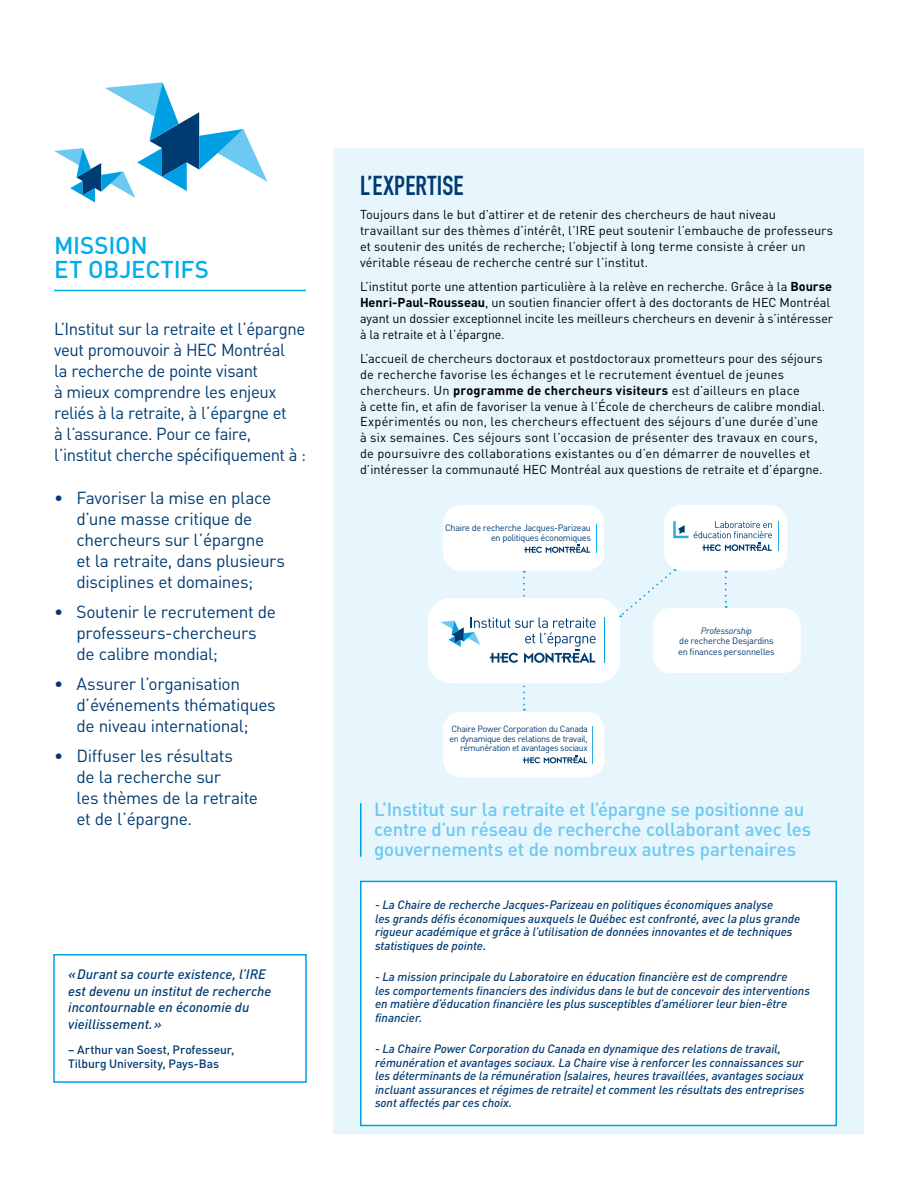
<style>
.page{position:relative;width:918px;height:1188px;background:#fff}
.page>*{position:absolute;margin:0;border:0;box-sizing:border-box;transform-origin:0 0}
.t1{font:27px "DIN Engschrift Std";letter-spacing:.01em;color:#003b71}
.t2{font:500 24px/24px "DINOT";letter-spacing:-.01em;color:#00ace9}
.t3{font:500 18.6px/20px "DINOT";letter-spacing:-.015em;color:#6bc9f2}
.t4{font:17.25px/21px "DINOT";letter-spacing:-.025em;color:#003b71}
.t5{font:italic 500 13.5px/16.5px "DINOT";color:#003b71}
.t6{font:12.75px/15.8px "DINOT";letter-spacing:.005em;color:#000}
.t7{font:italic 500 12px/13.5px "DINOT";letter-spacing:-.005em;color:#003b71}
.t8{font:500 12px/13.5px "DINOT";letter-spacing:-.005em;color:#003b71}
.t9{font:9.15px/10.5px "DINOT";letter-spacing:-.03em;color:#003b71}
.t10{font:italic 9.15px "DINOT";letter-spacing:-.03em;color:#003b71}
.t11{font:9px/9.4px "DINOT";letter-spacing:-.04em;color:#003b71;text-align:right}
.s1{font-weight:700}
</style>
<div class="page">
<hr style="left:54px;top:290px;width:252px;height:1px;background:#00ace9">
<div style="left:333px;top:148px;width:531px;height:986px;background:#e7f5fd"></div>
<hr style="left:360px;top:803px;width:2px;height:54px;background:#009fe3">
<svg style="left:54px;top:82px;width:213px;height:121px"></svg>
<div style="left:53px;top:954px;width:254px;height:129px;border:2px solid #009fe3"></div>
<div style="left:361px;top:881px;width:475px;height:244px;background:#fff"></div>
<div style="left:360px;top:881px;width:477px;height:245px;border:2px solid #009fe3"></div>
<div style="left:653px;top:608px;width:148px;height:65px;background:#fff;border-radius:18px"></div>
<svg style="left:725px;top:571px;width:2px;height:37px"></svg>
<svg style="left:523px;top:571px;width:2px;height:26px"></svg>
<svg style="left:523px;top:685px;width:2px;height:26px"></svg>
<div style="left:428px;top:598px;width:192px;height:85px;background:#fff;border-radius:23px"></div>
<div style="left:443px;top:712px;width:162px;height:65px;background:#fff;border-radius:18px"></div>
<div style="left:443px;top:505px;width:161px;height:66px;background:#fff;border-radius:18px"></div>
<svg style="left:620px;top:569px;width:55px;height:48px"></svg>
<svg style="left:524px;top:545px;width:66px;height:8px"></svg>
<svg style="left:596px;top:525px;width:1px;height:28px"></svg>
<div style="left:664px;top:505px;width:123px;height:65px;background:#fff;border-radius:18px"></div>
<svg style="left:673px;top:521px;width:15px;height:17px"></svg>
<svg style="left:694px;top:521px;width:78px;height:30px"></svg>
<hr style="left:778px;top:521px;width:1px;height:30px;background:#2cabe2">
<svg style="left:440px;top:617px;width:156px;height:46px"></svg>
<hr style="left:604px;top:617px;width:1px;height:46px;background:#009fe3">
<svg style="left:523px;top:755px;width:64px;height:8px"></svg>
<hr style="left:593px;top:726px;width:1px;height:37px;background:#2cabe2">
<h2 class="t2" style="left:54px;top:233px;width:156px">MISSION<br>ET OBJECTIFS</h2>
<h3 class="t4" style="left:54px;top:318px;width:253px">L’Institut sur la retraite et l’épargne veut promouvoir à HEC Montréal<br>la recherche de pointe visant<br>à mieux comprendre les enjeux reliés à la retraite, à l’épargne et<br>à l’assurance. Pour ce faire, l’institut cherche spécifiquement à :</h3>
<h3 class="t4" style="left:76px;top:487px;width:210px;text-indent:-22px">• Favoriser la mise en place d’une masse critique de chercheurs sur l’épargne<br>et la retraite, dans plusieurs disciplines et domaines;</h3>
<h3 class="t4" style="left:76px;top:601px;width:201px;text-indent:-22px">• Soutenir le recrutement de professeurs-chercheurs de calibre mondial;</h3>
<h3 class="t4" style="left:76px;top:673px;width:201px;text-indent:-22px">• Assurer l’organisation d’événements thématiques de niveau international;</h3>
<h3 class="t4" style="left:76px;top:745px;width:183px;text-indent:-22px">• Diffuser les résultats<br>de la recherche sur<br>les thèmes de la retraite et de l’épargne.</h3>
<p class="t5" style="left:68px;top:966px;width:205px">«Durant sa courte existence, l’IRE est devenu un institut de recherche incontournable en économie du vieillissement.»</p>
<p class="t8" style="left:68px;top:1043px;width:168px">– Arthur van Soest, Professeur,<br>Tilburg University, Pays-Bas</p>
<h1 class="t1" style="left:360px;top:169px;width:105px">L’EXPERTISE</h1>
<p class="t6" style="left:360px;top:207px;width:475px">Toujours dans le but d’attirer et de retenir des chercheurs de haut niveau travaillant sur des thèmes d’intérêt, l’IRE peut soutenir l’embauche de professeurs et soutenir des unités de recherche; l’objectif à long terme consiste à créer un véritable réseau de recherche centré sur l’institut.</p>
<p class="t6" style="left:360px;top:279px;width:475px">L’institut porte une attention particulière à la relève en recherche. Grâce à la <span class="s1">Bourse Henri-Paul-Rousseau</span>, un soutien financier offert à des doctorants de HEC Montréal ayant un dossier exceptionnel incite les meilleurs chercheurs en devenir à s’intéresser à la retraite et à l’épargne.</p>
<p class="t6" style="left:360px;top:351px;width:467px">L’accueil de chercheurs doctoraux et postdoctoraux prometteurs pour des séjours de recherche favorise les échanges et le recrutement éventuel de jeunes chercheurs. Un <span class="s1">programme de chercheurs visiteurs</span> est d’ailleurs en place<br>à cette fin, et afin de favoriser la venue à l’École de chercheurs de calibre mondial.<br>Expérimentés ou non, les chercheurs effectuent des séjours d’une durée d’une à six semaines. Ces séjours sont l’occasion de présenter des travaux en cours, de poursuivre des collaborations existantes ou d’en démarrer de nouvelles et d’intéresser la communauté HEC Montréal aux questions de retraite et d’épargne.</p>
<p class="t9" style="left:445px;top:523px;width:147px;line-height:9.8px;text-align:right">Chaire de recherche Jacques-Parizeau en politiques économiques</p>
<p class="t11" style="left:449px;top:724px;width:140px">Chaire Power Corporation du Canada en dynamique des relations de travail, rémunération et avantages sociaux</p>
<p class="t10" style="left:701px;top:625px;width:53px">Professorship</p>
<p class="t9" style="left:678px;top:635px;width:98px">de recherche Desjardins en finances personnelles</p>
<h3 class="t3" style="left:374px;top:799px;width:439px">L’Institut sur la retraite et l’épargne se positionne au centre d’un réseau de recherche collaborant avec les gouvernements et de nombreux autres partenaires</h3>
<p class="t7" style="left:375px;top:898px;width:427px">- La Chaire de recherche Jacques-Parizeau en politiques économiques analyse<br>les grands défis économiques auxquels le Québec est confronté, avec la plus grande rigueur académique et grâce à l’utilisation de données innovantes et de techniques statistiques de pointe.</p>
<p class="t7" style="left:375px;top:970px;width:437px">- La mission principale du Laboratoire en éducation financière est de comprendre<br>les comportements financiers des individus dans le but de concevoir des interventions en matière d’éducation financière les plus susceptibles d’améliorer leur bien-être financier.</p>
<p class="t7" style="left:375px;top:1042px;width:431px">- La Chaire Power Corporation du Canada en dynamique des relations de travail, rémunération et avantages sociaux. La Chaire vise à renforcer les connaissances sur les déterminants de la rémunération (salaires, heures travaillées, avantages sociaux incluant assurances et régimes de retraite) et comment les résultats des entreprises sont affectés par ces choix.</p>
</div>
